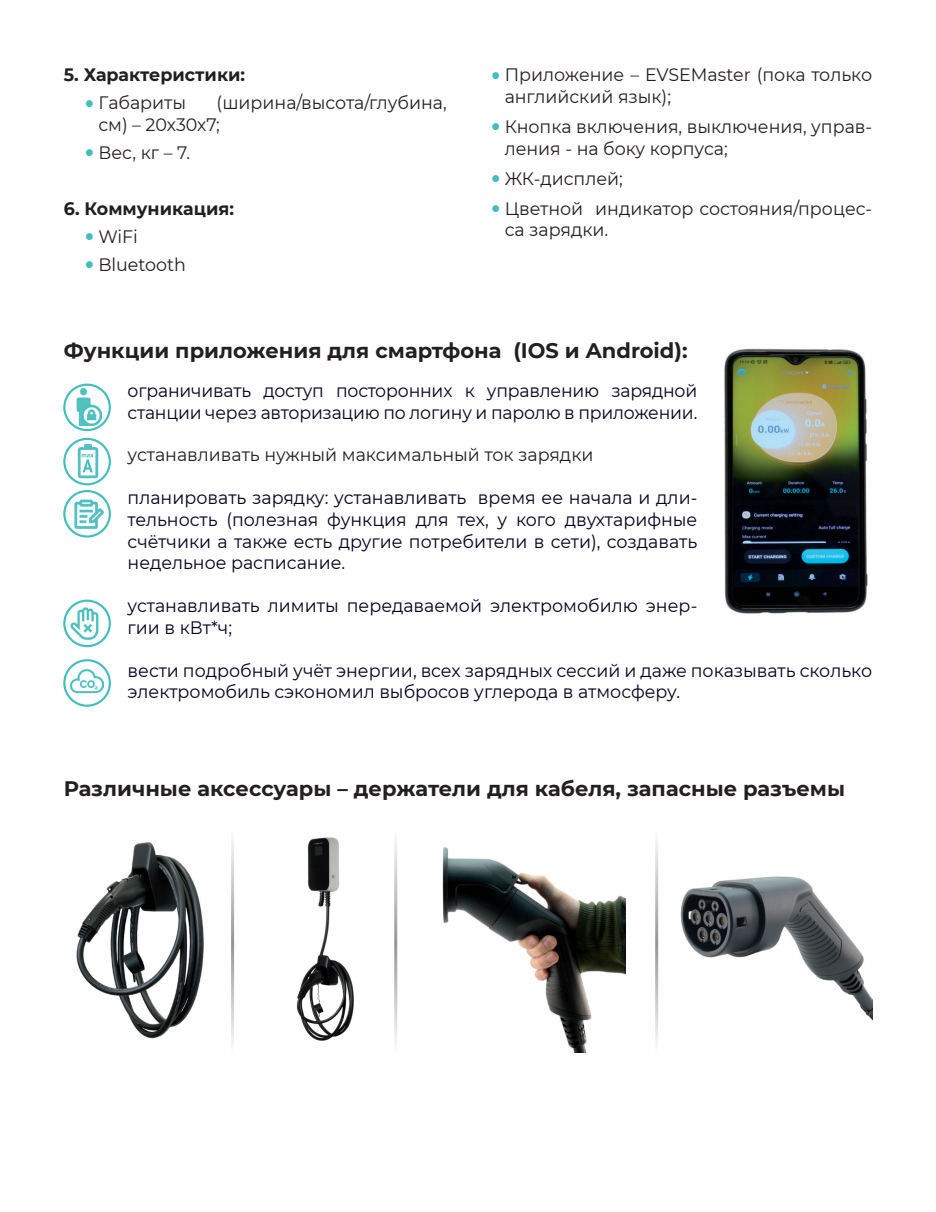
<style>
.page{position:relative;width:936px;height:1212px;background:#fff}
.page>*{position:absolute;margin:0;border:0;box-sizing:border-box;transform-origin:0 0}
.t1{font:700 21px "Montserrat";color:#231f20}
.t2{font:18px/21.6px "Montserrat";color:#04011d}
.t3{font:18px/21.6px "Montserrat";color:#231f20}
.t4{font:18px/21.6px "Montserrat";color:#04011d;scale:.96 1}
.t5{font:700 18px "Montserrat";color:#231f20}
.s1{color:#44bdbd}
</style>
<div class="page">
<img style="left:76px;top:842px;width:128px;height:197px">
<img style="left:296px;top:837px;width:58px;height:204px">
<img style="left:442px;top:847px;width:183px;height:205px">
<img style="left:680px;top:876px;width:192px;height:144px">
<hr style="left:231px;top:828px;width:3px;height:224px;background:#939598">
<hr style="left:394px;top:828px;width:3px;height:224px;background:#939598">
<hr style="left:655px;top:828px;width:3px;height:224px;background:#939598">
<img style="left:70px;top:665px;width:33px;height:33px">
<div style="left:63px;top:659px;width:48px;height:48px;border:2px solid #44bdbd;border-radius:50%"></div>
<img style="left:67px;top:605px;width:36px;height:37px">
<div style="left:63px;top:600px;width:48px;height:47px;border:2px solid #44bdbd;border-radius:50%"></div>
<img style="left:74px;top:498px;width:32px;height:32px">
<div style="left:63px;top:490px;width:48px;height:48px;border:2px solid #44bdbd;border-radius:50%"></div>
<img style="left:65px;top:389px;width:37px;height:36px">
<div style="left:63px;top:384px;width:48px;height:47px;border:2px solid #44bdbd;border-radius:50%"></div>
<img style="left:70px;top:443px;width:35px;height:35px">
<div style="left:81px;top:453px;width:13px;height:19px;background:#fff"></div>
<svg style="left:82px;top:454px;width:11px;height:18px"></svg>
<div style="left:63px;top:438px;width:48px;height:47px;border:2px solid #44bdbd;border-radius:50%"></div>
<img style="left:724px;top:348px;width:144px;height:266px">
<p class="t5" style="left:64px;top:62px;width:183px">5. Характеристики:</p>
<p class="t3" style="left:85px;top:91px;width:103px"><span class="s1">●</span> Габариты</p>
<p class="t3" style="left:98px;top:91px;width:350px;text-indent:118px">(ширина/высота/глубина, см) – 20х30х7;</p>
<p class="t3" style="left:85px;top:141px;width:106px"><span class="s1">●</span> Вес, кг – 7.</p>
<p class="t5" style="left:64px;top:195px;width:172px">6. Коммуникация:</p>
<p class="t3" style="left:85px;top:225px;width:54px"><span class="s1">●</span> WiFi</p>
<p class="t3" style="left:85px;top:253px;width:102px"><span class="s1">●</span> Bluetooth</p>
<p class="t3" style="left:504px;top:63px;width:369px;text-indent:-13px"><span class="s1">●</span> Приложение – EVSEMaster (пока только английский язык);</p>
<p class="t3" style="left:504px;top:115px;width:369px;text-indent:-13px"><span class="s1">●</span> Кнопка включения, выключения, управ&shy;ления - на боку корпуса;</p>
<p class="t3" style="left:491px;top:167px;width:133px"><span class="s1">●</span> ЖК-дисплей;</p>
<p class="t3" style="left:504px;top:197px;width:369px;text-indent:-13px"><span class="s1">●</span> Цветной индикатор состояния/процес&shy;са зарядки.</p>
<p class="t1" style="left:64px;top:336px;width:625px">Функции приложения для смартфона (IOS и Android):</p>
<p class="t4" style="left:128px;top:379px;width:595px">ограничивать доступ посторонних к управлению зарядной станции через авторизацию по логину и паролю в приложении.</p>
<p class="t3" style="left:128px;top:444px;width:467px">устанавливать нужный максимальный ток зарядки</p>
<p class="t2" style="left:128px;top:486px;width:571px;text-align:justify">планировать зарядку: устанавливать время ее начала и дли&shy;тельность (полезная функция для тех, у кого двухтарифные счётчики а также есть другие потребители в сети), создавать недельное расписание.</p>
<p class="t2" style="left:128px;top:594px;width:571px">устанавливать лимиты передаваемой электромобилю энер&shy;гии в кВт*ч;</p>
<p class="t2" style="left:128px;top:659px;width:746px">вести подробный учёт энергии, всех зарядных сессий и даже показывать сколько электромобиль сэкономил выбросов углерода в атмосферу.</p>
<p class="t1" style="left:64px;top:774px;width:782px">Различные аксессуары – держатели для кабеля, запасные разъемы</p>
</div>
